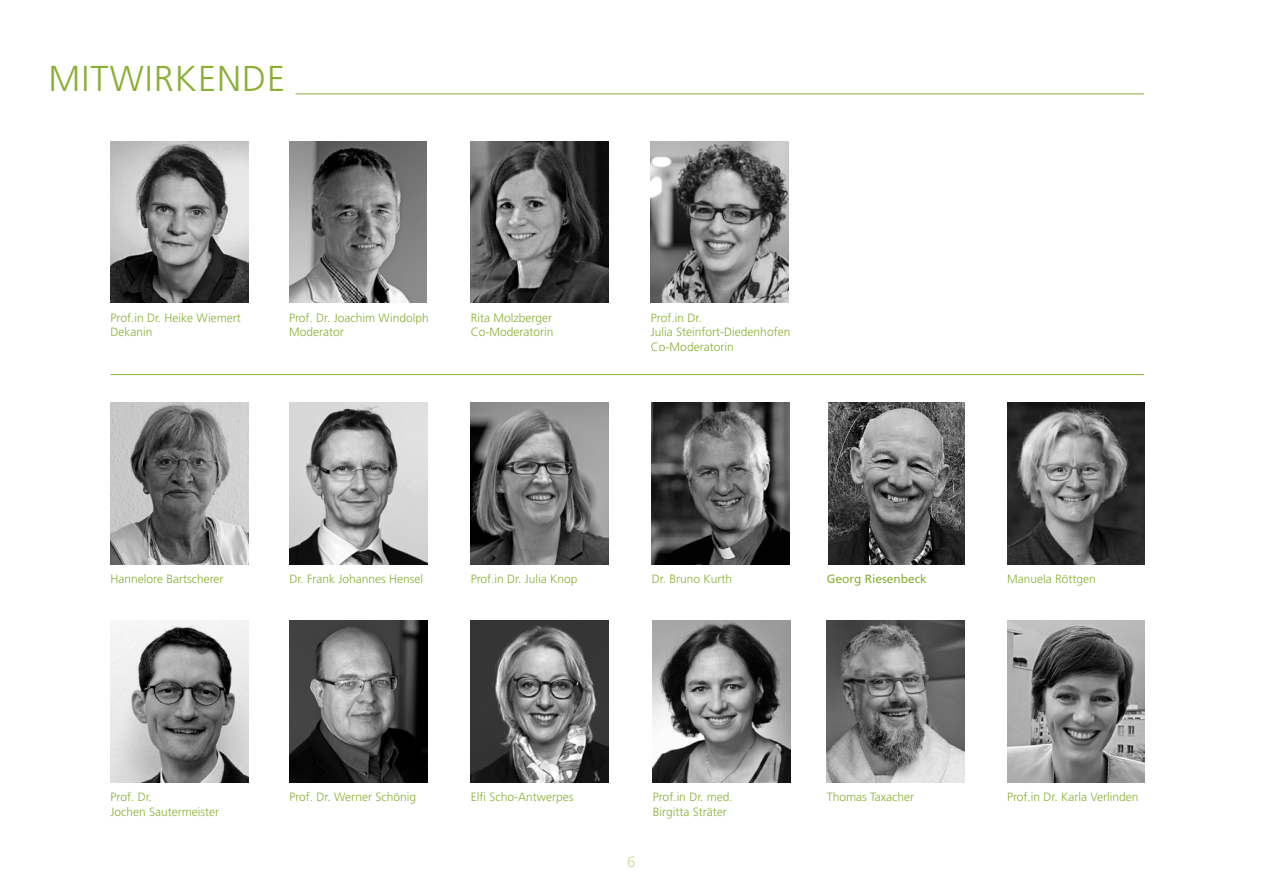
<style>
.page{position:relative;width:1263px;height:893px;background:#fff}
.page>*{position:absolute;margin:0;border:0;box-sizing:border-box;transform-origin:0 0}
.t1{font:300 36px "Frutiger LT Std";letter-spacing:.03em;color:#8baf35}
.t2{font:300 15px "Frutiger LT Std";color:#c5d79a}
.t3{font:300 12px/14.4px "Frutiger LT Std";color:#8baf35}
.t4{font:12px "Frutiger LT Std";color:#8baf35}
</style>
<div class="page">
<img style="left:111px;top:142px;width:137px;height:161px">
<img style="left:651px;top:141px;width:138px;height:162px">
<img style="left:471px;top:403px;width:137px;height:161px">
<img style="left:289px;top:141px;width:138px;height:162px">
<img style="left:1007px;top:621px;width:138px;height:161px">
<img style="left:289px;top:621px;width:138px;height:161px">
<img style="left:111px;top:403px;width:137px;height:161px">
<img style="left:653px;top:621px;width:137px;height:161px">
<img style="left:827px;top:621px;width:137px;height:161px">
<img style="left:829px;top:403px;width:135px;height:161px">
<img style="left:1007px;top:403px;width:138px;height:161px">
<img style="left:289px;top:403px;width:138px;height:161px">
<img style="left:111px;top:621px;width:137px;height:161px">
<img style="left:471px;top:621px;width:137px;height:161px">
<img style="left:652px;top:403px;width:137px;height:161px">
<img style="left:471px;top:141px;width:137px;height:162px">
<hr style="left:111px;top:374px;width:1033px;height:1px;background:#8baf35">
<hr style="left:296px;top:94px;width:848px;height:1px;background:#8baf35">
<h1 class="t1" style="left:48px;top:58px;width:238px">MITWIRKENDE</h1>
<p class="t3" style="left:111px;top:311px;width:132px">Prof.in Dr. Heike Wiemert<br>Dekanin</p>
<p class="t3" style="left:289px;top:311px;width:141px">Prof. Dr. Joachim Windolph<br>Moderator</p>
<p class="t3" style="left:471px;top:311px;width:84px">Rita Molzberger<br>Co-Moderatorin</p>
<p class="t3" style="left:651px;top:311px;width:141px">Prof.in Dr.<br>Julia Steinfort-Diedenhofen<br>Co-Moderatorin</p>
<p class="t3" style="left:111px;top:572px;width:114px">Hannelore Bartscherer</p>
<p class="t3" style="left:471px;top:572px;width:108px">Prof.in Dr. Julia Knop</p>
<p class="t3" style="left:289px;top:572px;width:135px">Dr. Frank Johannes Hensel</p>
<p class="t3" style="left:1007px;top:572px;width:90px">Manuela Röttgen</p>
<p class="t3" style="left:652px;top:572px;width:82px">Dr. Bruno Kurth</p>
<p class="t4" style="left:827px;top:572px;width:102px">Georg Riesenbeck</p>
<p class="t3" style="left:111px;top:790px;width:110px">Prof. Dr.<br>Jochen Sautermeister</p>
<p class="t3" style="left:471px;top:790px;width:104px">Elfi Scho-Antwerpes</p>
<p class="t3" style="left:289px;top:790px;width:128px">Prof. Dr. Werner Schönig</p>
<p class="t3" style="left:1007px;top:790px;width:133px">Prof.in Dr. Karla Verlinden</p>
<p class="t3" style="left:653px;top:790px;width:82px">Prof.in Dr. med.<br>Birgitta Sträter</p>
<p class="t3" style="left:827px;top:790px;width:89px">Thomas Taxacher</p>
<p class="t2" style="left:627px;top:853px;width:10px">6</p>
</div>
